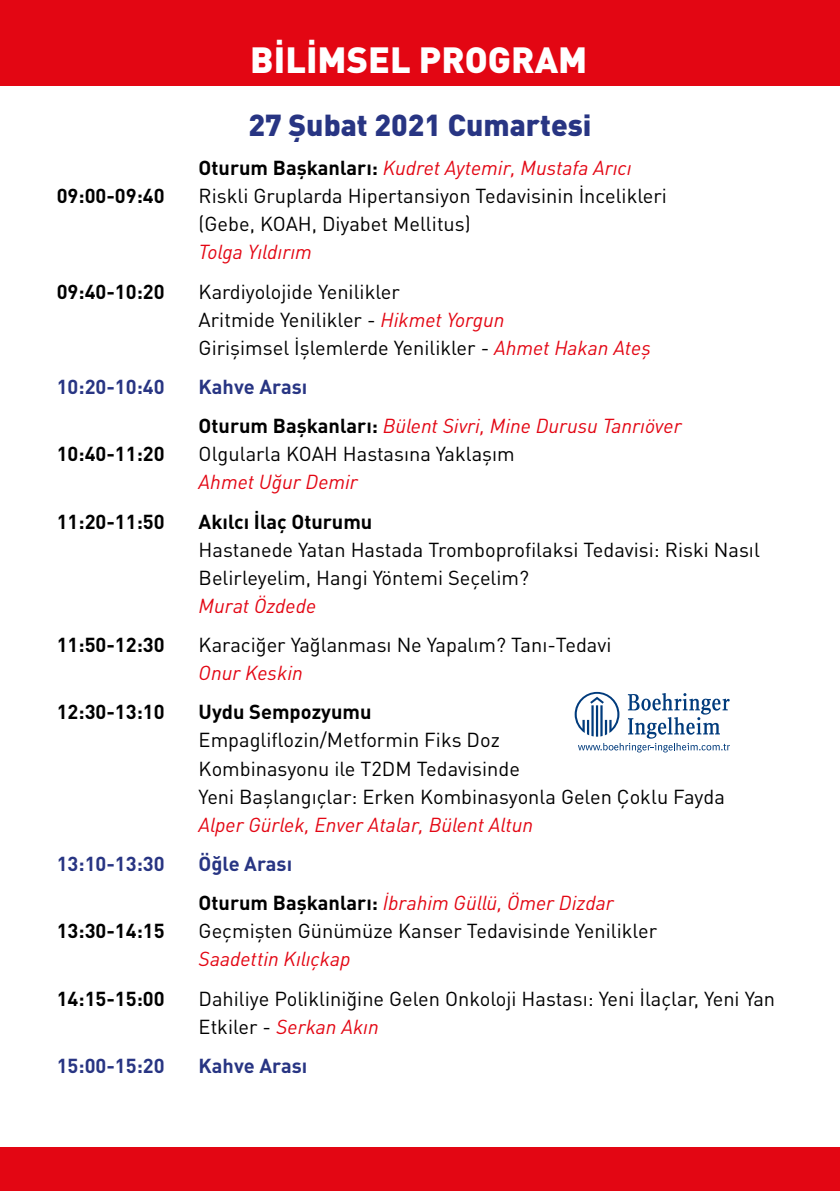
<style>
.page{position:relative;width:840px;height:1191px;background:#fff}
.page>*{position:absolute;margin:0;border:0;box-sizing:border-box;transform-origin:0 0}
.t1{font:900 36px "DIN Pro";color:#fff}
.t2{font:900 30px "DIN Pro";color:#283583}
.t3{font:20px/28px "DIN Pro";color:#000}
.t4{font:italic 20px/39.4px "DIN Pro";color:#e30613}
.t5{font:700 20px "DIN Pro";color:#000}
.t6{font:700 20px "DIN Pro";color:#283583}
.s1{font-weight:700;font-style:normal;color:#000}
.s2{font-style:italic;color:#e30613}
.s3{font-weight:700;font-style:normal;color:#283583}
</style>
<div class="page">
<div style="left:0;top:1147px;width:839px;height:44px;background:#e30613"></div>
<div style="left:0;top:0;width:839px;height:85px;background:#e30613"></div>
<svg style="left:574px;top:692px;width:155px;height:60px"></svg>
<h1 class="t1" style="left:250px;top:36px;width:338px">BİLİMSEL PROGRAM</h1>
<h2 class="t2" style="left:248px;top:105px;width:344px">27 Şubat 2021 Cumartesi</h2>
<p class="t4" style="left:198px;top:148px;width:434px"><span class="s1">Oturum Başkanları:</span> Kudret Aytemir, Mustafa Arıcı</p>
<p class="t5" style="left:57px;top:182px;width:109px">09:00-09:40</p>
<p class="t3" style="left:198px;top:181px;width:469px">Riskli Gruplarda Hipertansiyon Tedavisinin İncelikleri (Gebe, KOAH, Diyabet Mellitus)</p>
<p class="t4" style="left:198px;top:232px;width:115px">Tolga Yıldırım</p>
<p class="t5" style="left:57px;top:278px;width:109px">09:40-10:20</p>
<p class="t3" style="left:198px;top:276px;width:453px">Kardiyolojide Yenilikler<br>Aritmide Yenilikler - <span class="s2">Hikmet Yorgun<br></span>Girişimsel İşlemlerde Yenilikler - <span class="s2">Ahmet Hakan Ateş</span></p>
<p class="t6" style="left:57px;top:373px;width:109px">10:20-10:40</p>
<p class="t4" style="left:198px;top:367px;width:484px"><span class="s3">Kahve Arası<br></span><span class="s1">Oturum Başkanları:</span> Bülent Sivri, Mine Durusu Tanrıöver</p>
<p class="t5" style="left:57px;top:440px;width:109px">10:40-11:20</p>
<p class="t3" style="left:198px;top:439px;width:317px">Olgularla KOAH Hastasına Yaklaşım</p>
<p class="t4" style="left:198px;top:462px;width:161px">Ahmet Uğur Demir</p>
<p class="t5" style="left:57px;top:508px;width:109px">11:20-11:50</p>
<p class="t5" style="left:198px;top:508px;width:175px">Akılcı İlaç Oturumu</p>
<p class="t3" style="left:198px;top:534px;width:562px">Hastanede Yatan Hastada Tromboprofilaksi Tedavisi: Riski Nasıl<br>Belirleyelim, Hangi Yöntemi Seçelim?</p>
<p class="t4" style="left:198px;top:585px;width:119px">Murat Özdede</p>
<p class="t5" style="left:57px;top:631px;width:109px">11:50-12:30</p>
<p class="t3" style="left:198px;top:630px;width:414px">Karaciğer Yağlanması Ne Yapalım? Tanı-Tedavi</p>
<p class="t4" style="left:198px;top:653px;width:106px">Onur Keskin</p>
<p class="t5" style="left:57px;top:698px;width:109px">12:30-13:10</p>
<p class="t5" style="left:198px;top:698px;width:174px">Uydu Sempozyumu</p>
<p class="t3" style="left:198px;top:725px;width:527px">Empagliflozin/Metformin Fiks Doz<br>Kombinasyonu ile T2DM Tedavisinde<br>Yeni Başlangıçlar: Erken Kombinasyonla Gelen Çoklu Fayda</p>
<p class="t4" style="left:198px;top:804px;width:336px">Alper Gürlek, Enver Atalar, Bülent Altun</p>
<p class="t6" style="left:57px;top:850px;width:109px">13:10-13:30</p>
<p class="t4" style="left:198px;top:843px;width:416px"><span class="s3">Öğle Arası<br></span><span class="s1">Oturum Başkanları:</span> İbrahim Güllü, Ömer Dizdar</p>
<p class="t5" style="left:57px;top:917px;width:109px">13:30-14:15</p>
<p class="t3" style="left:198px;top:916px;width:459px">Geçmişten Günümüze Kanser Tedavisinde Yenilikler</p>
<p class="t4" style="left:198px;top:939px;width:153px">Saadettin Kılıçkap</p>
<p class="t5" style="left:57px;top:984px;width:109px">14:15-15:00</p>
<p class="t3" style="left:198px;top:983px;width:577px">Dahiliye Polikliniğine Gelen Onkoloji Hastası: Yeni İlaçlar, Yeni Yan<br>Etkiler - <span class="s2">Serkan Akın</span></p>
<p class="t6" style="left:57px;top:1052px;width:109px">15:00-15:20</p>
<p class="t6" style="left:198px;top:1052px;width:110px">Kahve Arası</p>
</div>
